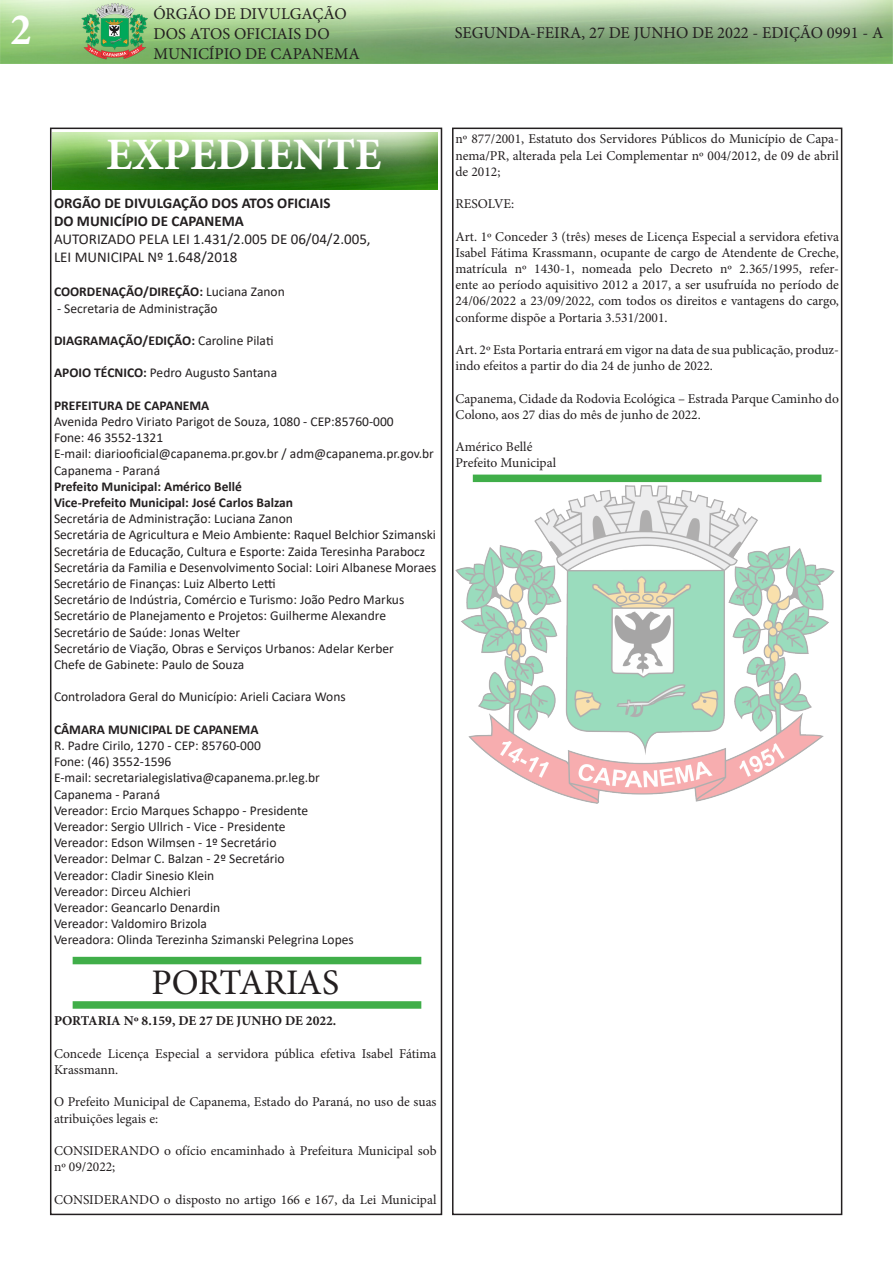
<style>
.page{position:relative;width:893px;height:1263px;background:#fff}
.page>*{position:absolute;margin:0;border:0;box-sizing:border-box;transform-origin:0 0}
.t1{font:700 45px "Minion Pro";color:#fff}
.t2{font:700 condensed 45px "Minion Pro";color:#fff}
.t3{font:36px "Minion Pro";letter-spacing:-.005em;color:#231f20}
.t4{font:16.5px/19.8px "Minion Pro";color:#231f20}
.t5{font:15px "Calibri";color:#231f20}
.t6{font:700 15px "Calibri";color:#231f20}
.t7{font:13.5px "Calibri";color:#231f20}
.t8{font:13.5px/16.2px "Minion Pro";color:#231f20}
.t9{font:700 13.5px "Calibri";color:#231f20}
.t10{font:700 13.5px "Minion Pro";color:#231f20}
.s1{font-weight:400}
.s2{font-weight:700}
</style>
<div class="page">
<div style="left:50px;top:128px;width:392px;height:1087px;border:2px solid #231f20"></div>
<img style="left:0;top:0;width:893px;height:64px">
<div style="left:452px;top:128px;width:390px;height:1087px;border:2px solid #231f20"></div>
<img style="left:53px;top:132px;width:384px;height:58px">
<div style="left:73px;top:957px;width:348px;height:7px;background:#40ae49"></div>
<div style="left:73px;top:1001px;width:348px;height:8px;background:#40ae49"></div>
<div style="left:473px;top:475px;width:348px;height:7px;background:#40ae49"></div>
<img style="left:455px;top:485px;width:380px;height:318px">
<h1 class="t2" style="left:11px;top:-1px;width:22px">2</h1>
<p class="t4" style="left:153px;top:4px;width:208px">ÓRGÃO DE DIVULGAÇÃO<br>DOS ATOS OFICIAIS DO<br>MUNICÍPIO DE CAPANEMA</p>
<p class="t4" style="left:455px;top:23px;width:430px">SEGUNDA-FEIRA, 27 DE JUNHO DE 2022 - EDIÇÃO 0991 - A</p>
<p class="t1" style="left:106px;top:123px;width:277px">EXPEDIENTE</p>
<p class="t6" style="left:54px;top:193px;width:278px">ORGÃO DE DIVULGAÇÃO DOS ATOS OFICIAIS</p>
<p class="t6" style="left:54px;top:211px;width:191px">DO MUNICÍPIO DE CAPANEMA</p>
<p class="t5" style="left:54px;top:229px;width:318px">AUTORIZADO PELA LEI 1.431/2.005 DE 06/04/2.005,</p>
<p class="t5" style="left:54px;top:247px;width:185px">LEI MUNICIPAL Nº 1.648/2018</p>
<p class="t9" style="left:54px;top:282px;width:232px">COORDENAÇÃO/DIREÇÃO: <span class="s1">Luciana Zanon</span></p>
<p class="t7" style="left:57px;top:299px;width:162px">- Secretaria de Administração</p>
<p class="t9" style="left:54px;top:331px;width:221px">DIAGRAMAÇÃO/EDIÇÃO: <span class="s1">Caroline Pilati</span></p>
<p class="t7" style="left:54px;top:363px;width:225px"><span class="s2">APOIO TÉCNICO:</span> Pedro Augusto Santana</p>
<p class="t9" style="left:54px;top:396px;width:157px">PREFEITURA DE CAPANEMA</p>
<p class="t7" style="left:54px;top:412px;width:341px">Avenida Pedro Viriato Parigot de Souza, 1080 - CEP:85760-000</p>
<p class="t7" style="left:54px;top:428px;width:111px">Fone: 46 3552-1321</p>
<p class="t7" style="left:54px;top:444px;width:381px">E-mail: diariooficial@capanema.pr.gov.br / adm@capanema.pr.gov.br</p>
<p class="t7" style="left:54px;top:461px;width:108px">Capanema - Paraná</p>
<p class="t9" style="left:54px;top:477px;width:189px">Prefeito Municipal: Américo Bellé</p>
<p class="t9" style="left:54px;top:493px;width:241px">Vice-Prefeito Municipal: José Carlos Balzan</p>
<p class="t7" style="left:54px;top:509px;width:240px">Secretária de Administração: Luciana Zanon</p>
<p class="t7" style="left:54px;top:525px;width:384px">Secretária de Agricultura e Meio Ambiente: Raquel Belchior Szimanski</p>
<p class="t7" style="left:54px;top:542px;width:373px">Secretária de Educação, Cultura e Esporte: Zaida Teresinha Parabocz</p>
<p class="t7" style="left:54px;top:558px;width:384px">Secretária da Familia e Desenvolvimento Social: Loiri Albanese Moraes</p>
<p class="t7" style="left:54px;top:574px;width:223px">Secretário de Finanças: Luiz Alberto Letti</p>
<p class="t7" style="left:54px;top:590px;width:352px">Secretário de Indústria, Comércio e Turismo: João Pedro Markus</p>
<p class="t7" style="left:54px;top:606px;width:334px">Secretário de Planejamento e Projetos: Guilherme Alexandre</p>
<p class="t7" style="left:54px;top:623px;width:188px">Secretário de Saúde: Jonas Welter</p>
<p class="t7" style="left:54px;top:639px;width:341px">Secretário de Viação, Obras e Serviços Urbanos: Adelar Kerber</p>
<p class="t7" style="left:54px;top:655px;width:192px">Chefe de Gabinete: Paulo de Souza</p>
<p class="t7" style="left:54px;top:687px;width:293px">Controladora Geral do Município: Arieli Caciara Wons</p>
<p class="t9" style="left:54px;top:720px;width:206px">CÂMARA MUNICIPAL DE CAPANEMA</p>
<p class="t7" style="left:54px;top:736px;width:208px">R. Padre Cirilo, 1270 - CEP: 85760-000</p>
<p class="t7" style="left:54px;top:752px;width:119px">Fone: (46) 3552-1596</p>
<p class="t7" style="left:54px;top:768px;width:267px">E-mail: secretarialegislativa@capanema.pr.leg.br</p>
<p class="t7" style="left:54px;top:785px;width:108px">Capanema - Paraná</p>
<p class="t7" style="left:54px;top:801px;width:256px">Vereador: Ercio Marques Schappo - Presidente</p>
<p class="t7" style="left:54px;top:817px;width:233px">Vereador: Sergio Ullrich - Vice - Presidente</p>
<p class="t7" style="left:54px;top:833px;width:224px">Vereador: Edson Wilmsen - 1º Secretário</p>
<p class="t7" style="left:54px;top:849px;width:232px">Vereador: Delmar C. Balzan - 2º Secretário</p>
<p class="t7" style="left:54px;top:866px;width:162px">Vereador: Cladir Sinesio Klein</p>
<p class="t7" style="left:54px;top:882px;width:138px">Vereador: Dirceu Alchieri</p>
<p class="t7" style="left:54px;top:898px;width:168px">Vereador: Geancarlo Denardin</p>
<p class="t7" style="left:54px;top:914px;width:155px">Vereador: Valdomiro Brizola</p>
<p class="t7" style="left:54px;top:930px;width:301px">Vereadora: Olinda Terezinha Szimanski Pelegrina Lopes</p>
<p class="t3" style="left:151px;top:958px;width:189px">PORTARIAS</p>
<p class="t10" style="left:54px;top:1011px;width:284px">PORTARIA Nº 8.159, DE 27 DE JUNHO DE 2022.</p>
<p class="t8" style="left:54px;top:1045px;width:384px">Concede Licença Especial a servidora pública efetiva Isabel Fátima<br>Krassmann.</p>
<p class="t8" style="left:54px;top:1094px;width:384px">O Prefeito Municipal de Capanema, Estado do Paraná, no uso de suas atribuições legais e:</p>
<p class="t8" style="left:54px;top:1143px;width:384px">CONSIDERANDO o ofício encaminhado à Prefeitura Municipal sob nº 09/2022;</p>
<p class="t8" style="left:54px;top:1191px;width:384px">CONSIDERANDO o disposto no artigo 166 e 167, da Lei Municipal</p>
<p class="t8" style="left:455px;top:131px;width:385px;text-align:justify">nº 877/2001, Estatuto dos Servidores Públicos do Município de Capa&shy;nema/PR, alterada pela Lei Complementar nº 004/2012, de 09 de abril de 2012;</p>
<p class="t8" style="left:455px;top:196px;width:60px">RESOLVE:</p>
<p class="t8" style="left:455px;top:228px;width:385px;text-align:justify">Art. 1º Conceder 3 (três) meses de Licença Especial a servidora efetiva Isabel Fátima Krassmann, ocupante de cargo de Atendente de Creche, matrícula nº 1430-1, nomeada pelo Decreto nº 2.365/1995, refer&shy;ente ao período aquisitivo 2012 a 2017, a ser usufruída no período de 24/06/2022 a 23/09/2022, com todos os direitos e vantagens do cargo, conforme dispõe a Portaria 3.531/2001.</p>
<p class="t8" style="left:455px;top:342px;width:385px">Art. 2º Esta Portaria entrará em vigor na data de sua publicação, produz&shy;indo efeitos a partir do dia 24 de junho de 2022.</p>
<p class="t8" style="left:455px;top:390px;width:385px">Capanema, Cidade da Rodovia Ecológica – Estrada Parque Caminho do<br>Colono, aos 27 dias do mês de junho de 2022.</p>
<p class="t8" style="left:455px;top:439px;width:78px">Américo Bellé</p>
<p class="t8" style="left:455px;top:455px;width:102px">Prefeito Municipal</p>
</div>
